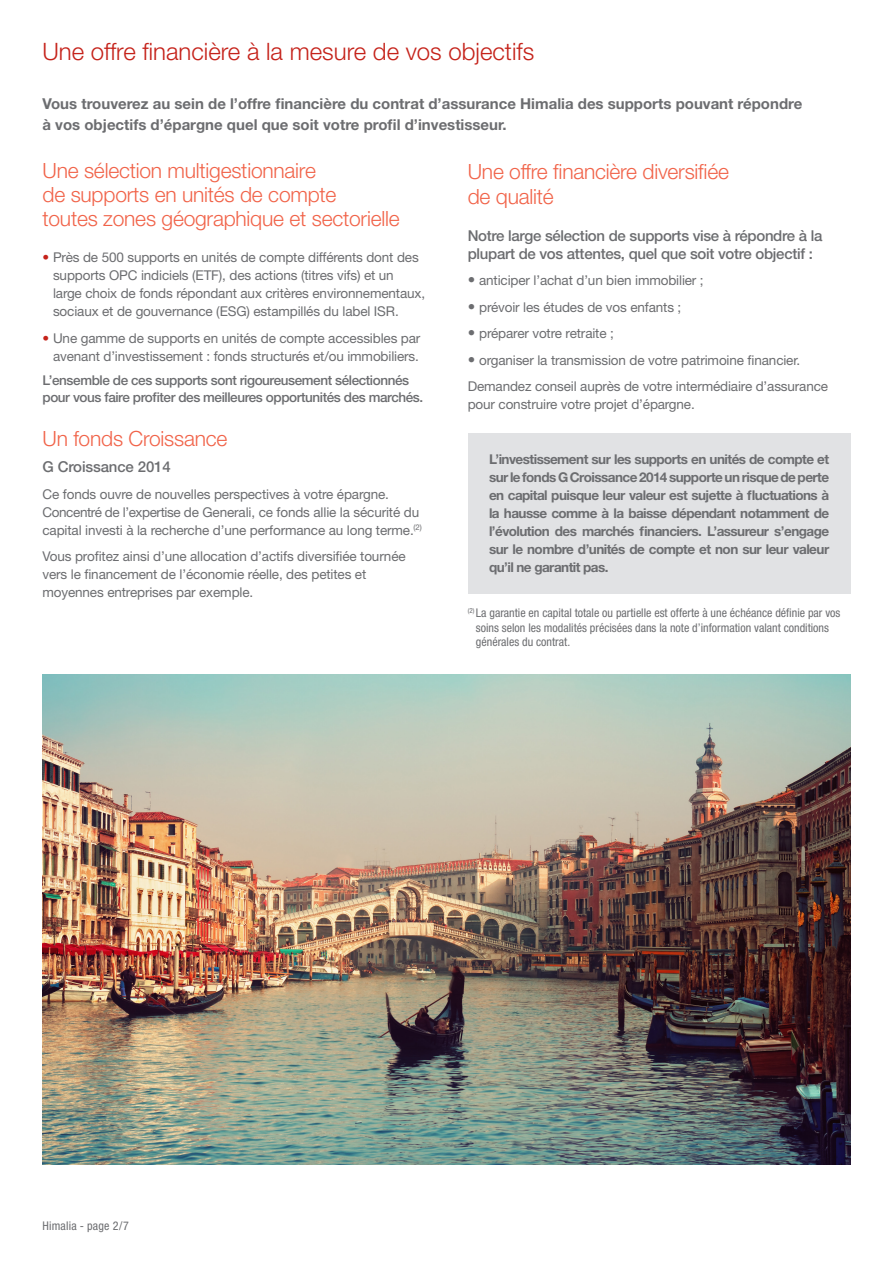
<style>
.page{position:relative;width:893px;height:1263px;background:#fff}
.page>*{position:absolute;margin:0;border:0;box-sizing:border-box;transform-origin:0 0}
.t1{font:300 24px "Helvetica Neue LT Std";color:#c5221a}
.t2{font:300 21px/24px "Helvetica Neue LT Std";letter-spacing:-.01em;color:#f16349}
.t3{font:700 15px/21px "Helvetica Neue LT Std";color:#6c6d70}
.t4{font:500 15px/18px "Helvetica Neue LT Std";letter-spacing:-.02em;color:#6c6d70}
.t5{font:13.5px/18px "Helvetica Neue LT Std";letter-spacing:-.01em;color:#6c6d70}
.t6{font:700 13.5px/18px "Helvetica Neue LT Std";letter-spacing:-.04em;color:#6c6d70;text-align:justify}
.t7{font:500 13.5px/16.2px "Helvetica Neue LT Std";letter-spacing:-.03em;color:#6c6d70}
.Table_Header_Left{font:condensed 12px/14.4px "Helvetica Neue LT Std";color:#6c6d70}
.s1{font-weight:700;color:#c5221a}
.s2{font-size:15px}
</style>
<div class="page">
<div style="left:468px;top:433px;width:382px;height:160px;background:#e1e2e4"></div>
<img style="left:43px;top:675px;width:807px;height:489px">
<p class="t1" style="left:43px;top:36px;width:493px">Une offre financière à la mesure de vos objectifs</p>
<p class="t3" style="left:43px;top:93px;width:761px">Vous trouverez au sein de l’offre financière du contrat d’assurance Himalia des supports pouvant répondre à vos objectifs d’épargne quel que soit votre profil d’investisseur.</p>
<p class="t2" style="left:43px;top:158px;width:359px">Une sélection multigestionnaire<br>de supports en unités de compte<br>toutes zones géographique et sectorielle</p>
<p class="t5" style="left:53px;top:248px;width:374px;text-indent:-11px"><span class="s1">•</span> Près de 500 supports en unités de compte différents dont des supports OPC indiciels (ETF), des actions (titres vifs) et un large choix de fonds répondant aux critères environnementaux, sociaux et de gouvernance (ESG) estampillés du label ISR.</p>
<p class="t5" style="left:43px;top:329px;width:379px;text-align:right"><span class="s1">•</span> Une gamme de supports en unités de compte accessibles par avenant d’investissement : fonds structurés et/ou immobiliers.</p>
<p class="t7" style="left:43px;top:372px;width:382px">L’ensemble de ces supports sont rigoureusement sélectionnés pour vous faire profiter des meilleures opportunités des marchés.</p>
<p class="t2" style="left:43px;top:426px;width:186px">Un fonds Croissance</p>
<p class="t4" style="left:43px;top:458px;width:130px">G Croissance 2014</p>
<p class="t5" style="left:43px;top:485px;width:381px">Ce fonds ouvre de nouvelles perspectives à votre épargne.<br>Concentré de l’expertise de Generali, ce fonds allie la sécurité du capital investi à la recherche d’une performance au long terme.<sup>(2)</sup></p>
<p class="t5" style="left:43px;top:547px;width:365px">Vous profitez ainsi d’une allocation d’actifs diversifiée tournée vers le financement de l’économie réelle, des petites et moyennes entreprises par exemple.</p>
<p class="t2" style="left:468px;top:158px;width:263px;line-height:25.5px">Une offre financière diversifiée de qualité</p>
<p class="t4" style="left:468px;top:226px;width:356px">Notre large sélection de supports vise à répondre à la plupart de vos attentes, quel que soit votre objectif :</p>
<p class="t5" style="left:468px;top:271px;width:237px"><span class="s2">•</span> anticiper l’achat d’un bien immobilier ;</p>
<p class="t5" style="left:468px;top:298px;width:215px"><span class="s2">•</span> prévoir les études de vos enfants ;</p>
<p class="t5" style="left:468px;top:324px;width:148px"><span class="s2">•</span> préparer votre retraite ;</p>
<p class="t5" style="left:468px;top:351px;width:334px"><span class="s2">•</span> organiser la transmission de votre patrimoine financier.</p>
<p class="t5" style="left:468px;top:377px;width:362px">Demandez conseil auprès de votre intermédiaire d’assurance pour construire votre projet d’épargne.</p>
<p class="t6" style="left:489px;top:450px;width:342px">L’investissement sur les supports en unités de compte et sur le fonds G Croissance 2014 supporte un risque de perte en capital puisque leur valeur est sujette à fluctuations à la hausse comme à la baisse dépendant notamment de l’évolution des marchés financiers. L’assureur s’engage sur le nombre d’unités de compte et non sur leur valeur qu’il ne garantit pas.</p>
<p class="Table_Header_Left" style="left:476px;top:606px;width:366px;text-indent:-8px"><sup>(2)</sup> La garantie en capital totale ou partielle est offerte à une échéance définie par vos soins selon les modalités précisées dans la note d’information valant conditions générales du contrat.</p>
<p class="Table_Header_Left" style="left:43px;top:1218px;width:88px">Himalia - page 2/7</p>
</div>
